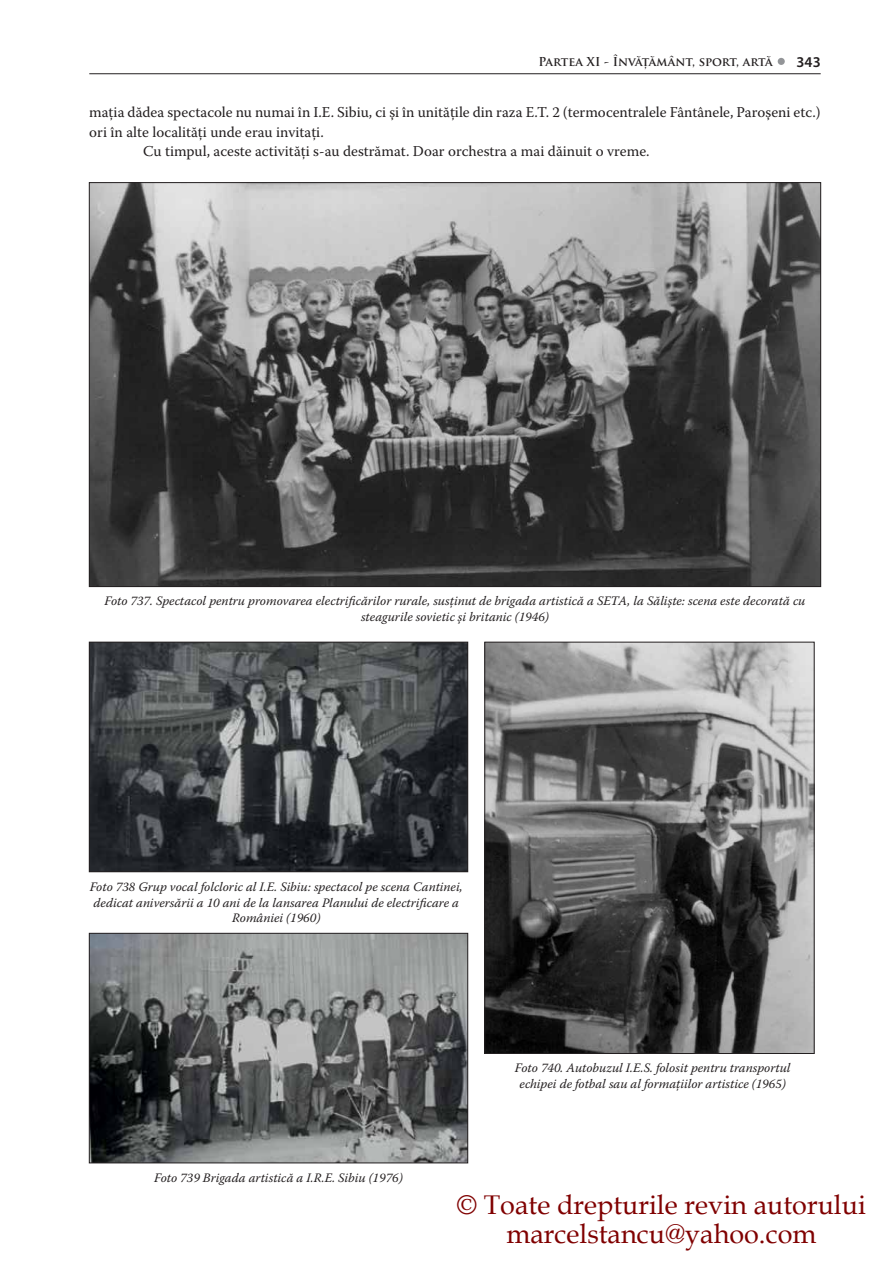
<style>
.page{position:relative;width:893px;height:1263px;background:#fff}
.page>*{position:absolute;margin:0;border:0;box-sizing:border-box;transform-origin:0 0}
.t1{font:27px/28.7px "Book Antiqua";color:#800000;text-align:center}
.t2{font:15px "Warnock Pro";color:#231f20}
.t3{font:600 15px "Myriad Pro";color:#231f20}
.t4{font:italic 12.9px/15.5px "Warnock Pro";color:#231f20;text-align:center}
.t5{font:700 12px "Trajan Pro";letter-spacing:-.01em;color:#231f20}
</style>
<div class="page">
<hr style="left:89px;top:73px;width:732px;height:1px;background:#231f20">
<div style="left:778px;top:58px;width:7px;height:7px;background:#939598;border-radius:50%"></div>
<img style="left:91px;top:644px;width:375px;height:226px">
<div style="left:89px;top:642px;width:379px;height:230px;border:1px solid #231f20"></div>
<img style="left:91px;top:935px;width:375px;height:226px">
<div style="left:89px;top:933px;width:379px;height:230px;border:1px solid #231f20"></div>
<img style="left:91px;top:184px;width:728px;height:401px">
<img style="left:487px;top:644px;width:325px;height:408px">
<div style="left:485px;top:642px;width:329px;height:412px;border:1px solid #231f20"></div>
<p class="t5" style="left:538px;top:54px;width:236px">Partea XI - Învăţământ, sport, artă</p>
<p class="t3" style="left:797px;top:52px;width:26px">343</p>
<p class="t2" style="left:89px;top:103px;width:733px">maţia dădea spectacole nu numai în I.E. Sibiu, ci şi în unităţile din raza E.T. 2 (termocentralele Fântânele, Paroşeni etc.)</p>
<p class="t2" style="left:89px;top:123px;width:236px">ori în alte localităţi unde erau invitaţi.</p>
<p class="t2" style="left:143px;top:142px;width:508px">Cu timpul, aceste activităţi s-au destrămat. Doar orchestra a mai dăinuit o vreme.</p>
<p class="t4" style="left:105px;top:593px;width:702px">Foto 737. Spectacol pentru promovarea electrificărilor rurale, susţinut de brigada artistică a SETA, la Sălişte: scena este decorată cu steagurile sovietic şi britanic (1946)</p>
<p class="t4" style="left:90px;top:879px;width:374px">Foto 738 Grup vocal folcloric al I.E. Sibiu: spectacol pe scena Cantinei, dedicat aniversării a 10 ani de la lansarea Planului de electrificare a<br>României (1960)</p>
<p class="t4" style="left:154px;top:1170px;width:250px">Foto 739 Brigada artistică a I.R.E. Sibiu (1976)</p>
<p class="t4" style="left:515px;top:1060px;width:277px">Foto 740. Autobuzul I.E.S. folosit pentru transportul echipei de fotbal sau al formaţiilor artistice (1965)</p>
<h1 class="t1" style="left:457px;top:1190px;width:411px">© Toate drepturile revin autorului marcelstancu@yahoo.com</h1>
</div>
